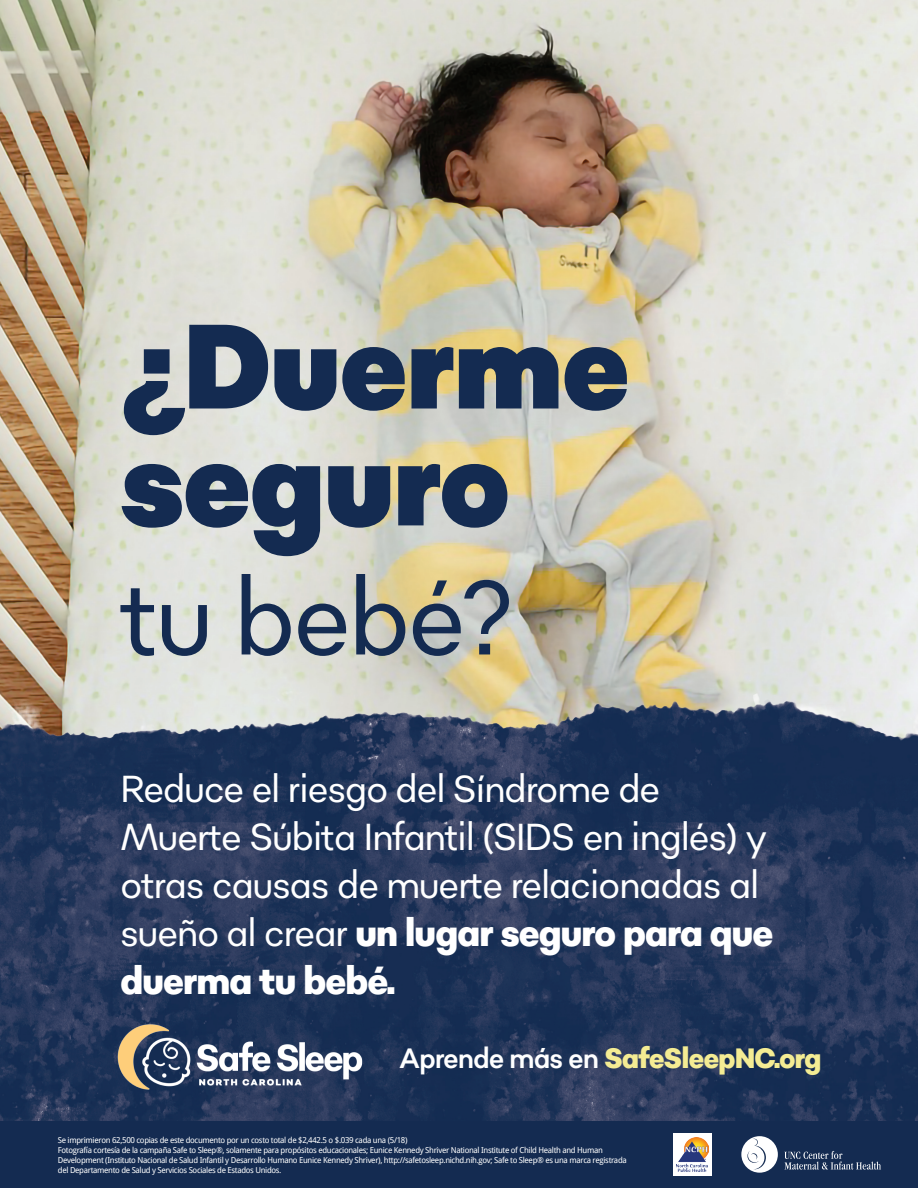
<style>
.page{position:relative;width:918px;height:1188px;background:#fff}
.page>*{position:absolute;margin:0;border:0;box-sizing:border-box;transform-origin:0 0}
.t1{font:900 119.55px/116.9px "Sonny Cond";letter-spacing:-.02em;color:#142b51}
.t2{font:104.55px "Sonny Cond";letter-spacing:-.04em;color:#142b51}
.t3{font:37.5px/48px "Sonny Cond";letter-spacing:-.04em;color:#fff}
.t4{font:800 27.9px "Sonny Cond";letter-spacing:-.04em;color:#f4ec93}
.t5{font:8.25px/9.8px "Droid Sans";letter-spacing:-.04em;color:#fff}
.s1{font-weight:800}
.s2{font-weight:400;color:#fff}
</style>
<div class="page">
<img style="left:0;top:0;width:918px;height:679px">
<img style="left:0;top:679px;width:918px;height:442px">
<div style="left:0;top:1121px;width:918px;height:67px;background:#142b51"></div>
<div style="left:674px;top:1133px;width:38px;height:43px;background:#fff"></div>
<img style="left:677px;top:1137px;width:31px;height:35px">
<svg style="left:741px;top:1136px;width:37px;height:37px"></svg>
<svg style="left:784px;top:1151px;width:97px;height:19px"></svg>
<img style="left:99px;top:996px;width:277px;height:121px">
<p class="t1" style="left:120px;top:309px;width:512px">¿Duerme seguro</p>
<p class="t2" style="left:120px;top:551px;width:398px">tu bebé?</p>
<p class="t3" style="left:120px;top:764px;width:655px">Reduce el riesgo del Síndrome de Muerte Súbita Infantil (SIDS en inglés) y otras causas de muerte relacionadas al sueño al crear <span class="s1">un lugar seguro para que duerma tu bebé.</span></p>
<p class="t4" style="left:399px;top:1040px;width:424px"><span class="s2">Aprende más en</span> SafeSleepNC.org</p>
<p class="t5" style="left:58px;top:1135px;width:351px">Se imprimieron 62,500 copias de este documento por un costo total de $2,442.5 o $.039 cada una (5/18)</p>
<p class="t5" style="left:58px;top:1145px;width:570px">Fotografía cortesía de la campaña Safe to Sleep®, solamente para propósitos educacionales; Eunice Kennedy Shriver National Institute of Child Health and Human<br>Development (Instituto Nacional de Salud Infantil y Desarrollo Humano Eunice Kennedy Shriver), http://safetosleep.nichd.nih.gov; Safe to Sleep® es una marca registrada del Departamento de Salud y Servicios Sociales de Estados Unidos.</p>
</div>
